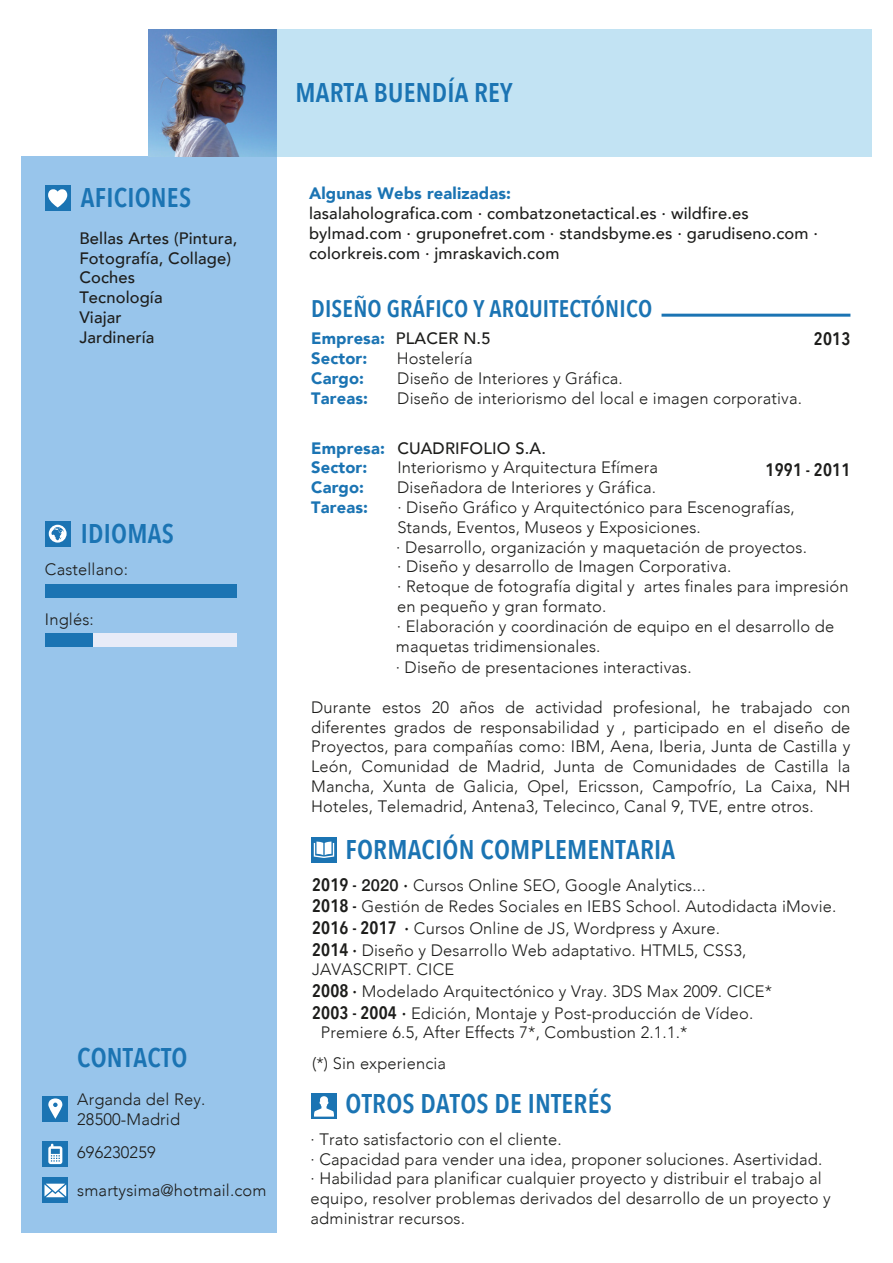
<style>
.page{position:relative;width:893px;height:1263px;background:#fff}
.page>*{position:absolute;margin:0;border:0;box-sizing:border-box;transform-origin:0 0}
.t1{font:600 27px "Avenir Next Condensed";letter-spacing:.01em;color:#1b74b3}
.t2{font:600 24px "Avenir Next Condensed";letter-spacing:.01em;color:#1b74b3}
.t3{font:600 18px "Avenir Next Condensed";letter-spacing:.01em;color:#1d1d1b}
.t4{font:300 16.5px/19.8px "Avenir";letter-spacing:.01em;color:#1d1d1b}
.t5{font:500 16.5px/19.8px "Avenir";letter-spacing:.01em;color:#1d1d1b}
.t6{font:900 16.5px/19.8px "Avenir";letter-spacing:.01em;color:#1b74b3}
.s1{font-weight:500;color:#1d1d1b}
.s2{font-family:"Avenir Next Condensed";font-weight:600;font-size:18px}
.s3{font-family:"Helvetica Neue";font-weight:500}
</style>
<div class="page">
<div style="left:276px;top:29px;width:596px;height:128px;background:#c2e3f3"></div>
<div style="left:21px;top:157px;width:255px;height:1076px;background:#98c5eb"></div>
<div style="left:45px;top:186px;width:25px;height:25px;background:#1b74b3"></div>
<svg style="left:48px;top:189px;width:19px;height:18px"></svg>
<hr style="left:662px;top:314px;width:188px;height:3px;background:#1b74b3">
<img style="left:149px;top:29px;width:127px;height:128px">
<div style="left:311px;top:837px;width:26px;height:25px;background:#1b74b3"></div>
<svg style="left:314px;top:841px;width:20px;height:17px"></svg>
<div style="left:311px;top:1094px;width:26px;height:25px;background:#1b74b3"></div>
<svg style="left:314px;top:1096px;width:20px;height:20px"></svg>
<div style="left:45px;top:633px;width:191px;height:13px;background:#e8ecf8"></div>
<div style="left:45px;top:633px;width:48px;height:13px;background:#1b74b3"></div>
<div style="left:45px;top:584px;width:191px;height:14px;background:#1b74b3"></div>
<div style="left:45px;top:521px;width:25px;height:25px;background:#1b74b3"></div>
<svg style="left:49px;top:525px;width:18px;height:18px"></svg>
<div style="left:43px;top:1141px;width:25px;height:26px;background:#1b74b3"></div>
<svg style="left:48px;top:1144px;width:14px;height:20px"></svg>
<div style="left:43px;top:1096px;width:25px;height:25px;background:#1b74b3"></div>
<svg style="left:48px;top:1098px;width:14px;height:21px"></svg>
<svg style="left:43px;top:1178px;width:25px;height:25px"></svg>
<svg style="left:44px;top:1184px;width:22px;height:13px"></svg>
<h1 class="t1" style="left:296px;top:69px;width:219px">MARTA BUENDÍA REY</h1>
<h1 class="t1" style="left:81px;top:175px;width:112px">AFICIONES</h1>
<p class="t5" style="left:79px;top:227px;width:160px">Bellas Artes (Pintura,<br>Fotografía, Collage)<br>Coches<br>Tecnología<br>Viajar<br>Jardinería</p>
<h1 class="t1" style="left:81px;top:510px;width:94px">IDIOMAS</h1>
<p class="t4" style="left:45px;top:560px;width:85px">Castellano:</p>
<p class="t4" style="left:45px;top:609px;width:50px">Inglés:</p>
<h1 class="t1" style="left:77px;top:1034px;width:112px">CONTACTO</h1>
<p class="t4" style="left:77px;top:1089px;width:130px">Arganda del Rey.<br>28500-Madrid</p>
<p class="t4" style="left:77px;top:1143px;width:80px">696230259</p>
<p class="t4" style="left:77px;top:1180px;width:191px">smartysima@hotmail.com</p>
<p class="t6" style="left:309px;top:183px;width:204px">Algunas Webs realizadas:</p>
<p class="t5" style="left:309px;top:203px;width:510px">lasalaholografica.com · combatzonetactical.es · wildfire.es bylmad.com · gruponefret.com · standsbyme.es · garudiseno.com · colorkreis.com · jmraskavich.com</p>
<h2 class="t2" style="left:311px;top:287px;width:343px">DISEÑO GRÁFICO Y ARQUITECTÓNICO</h2>
<p class="t6" style="left:311px;top:328px;width:181px">Empresa: <span class="s1">PLACER N.5<br></span>Sector:</p>
<p class="t4" style="left:397px;top:348px;width:77px">Hostelería</p>
<p class="t6" style="left:311px;top:368px;width:54px">Cargo:</p>
<p class="t4" style="left:397px;top:368px;width:227px">Diseño de Interiores y Gráfica.</p>
<p class="t6" style="left:311px;top:387px;width:58px">Tareas:</p>
<p class="t4" style="left:397px;top:388px;width:406px">Diseño de interiorismo del local e imagen corporativa.</p>
<p class="t3" style="left:814px;top:324px;width:38px">2013</p>
<p class="t6" style="left:311px;top:437px;width:236px">Empresa: <span class="s1">CUADRIFOLIO S.A.<br></span>Sector:</p>
<p class="t4" style="left:397px;top:458px;width:262px">Interiorismo y Arquitectura Efímera</p>
<p class="t3" style="left:765px;top:454px;width:86px">1991 - 2011</p>
<p class="t6" style="left:311px;top:477px;width:54px">Cargo:</p>
<p class="t4" style="left:397px;top:478px;width:260px">Diseñadora de Interiores y Gráfica.</p>
<p class="t6" style="left:311px;top:497px;width:58px">Tareas:</p>
<p class="t4" style="left:396px;top:497px;width:454px">· Diseño Gráfico y Arquitectónico para Escenografías, Stands, Eventos, Museos y Exposiciones.<br>· Desarrollo, organización y maquetación de proyectos.<br>· Diseño y desarrollo de Imagen Corporativa.<br>· Retoque de fotografía digital y artes finales para impresión en pequeño y gran formato.<br>· Elaboración y coordinación de equipo en el desarrollo de maquetas tridimensionales.</p>
<p class="t4" style="left:396px;top:658px;width:297px">· Diseño de presentaciones interactivas.</p>
<p class="t4" style="left:311px;top:697px;width:541px;text-align:justify">Durante estos 20 años de actividad profesional, he trabajado con diferentes grados de responsabilidad y , participado en el diseño de Proyectos, para compañías como: IBM, Aena, Iberia, Junta de Castilla y León, Comunidad de Madrid, Junta de Comunidades de Castilla la Mancha, Xunta de Galicia, Opel, Ericsson, Campofrío, La Caixa, NH Hoteles, Telemadrid, Antena3, Telecinco, Canal 9, TVE, entre otros.</p>
<h1 class="t1" style="left:346px;top:826px;width:331px">FORMACIÓN COMPLEMENTARIA</h1>
<p class="t4" style="left:312px;top:874px;width:526px;line-height:21.6px"><span class="s2">2019 -</span> <span class="s3">2020 ·</span> Cursos Online SEO, Google Analytics...<br><span class="s2">2018 -</span> Gestión de Redes Sociales en IEBS School. Autodidacta iMovie.<br><span class="s2">2016 - 2017</span> <span class="s3">·</span> Cursos Online de JS, Wordpress y Axure.<br><span class="s2">2014</span> <span class="s3">·</span> Diseño y Desarrollo Web adaptativo. HTML5, CSS3,</p>
<p class="t4" style="left:312px;top:959px;width:461px;line-height:21.6px">JAVASCRIPT. CICE<br><span class="s2">2008</span> <span class="s3">·</span> Modelado Arquitectónico y Vray. 3DS Max 2009. CICE*<br><span class="s2">2003 - 2004</span> <span class="s3">·</span> Edición, Montaje y Post-producción de Vídeo.</p>
<p class="t4" style="left:312px;top:1017px;width:377px;line-height:30.6px;text-indent:9px">Premiere 6.5, After Effects 7*, Combustion 2.1.1.* (*) Sin experiencia</p>
<h1 class="t1" style="left:346px;top:1080px;width:268px">OTROS DATOS DE INTERÉS</h1>
<p class="t4" style="left:310px;top:1129px;width:522px">· Trato satisfactorio con el cliente.<br>· Capacidad para vender una idea, proponer soluciones. Asertividad.<br>· Habilidad para planificar cualquier proyecto y distribuir el trabajo al equipo, resolver problemas derivados del desarrollo de un proyecto y administrar recursos.</p>
</div>
